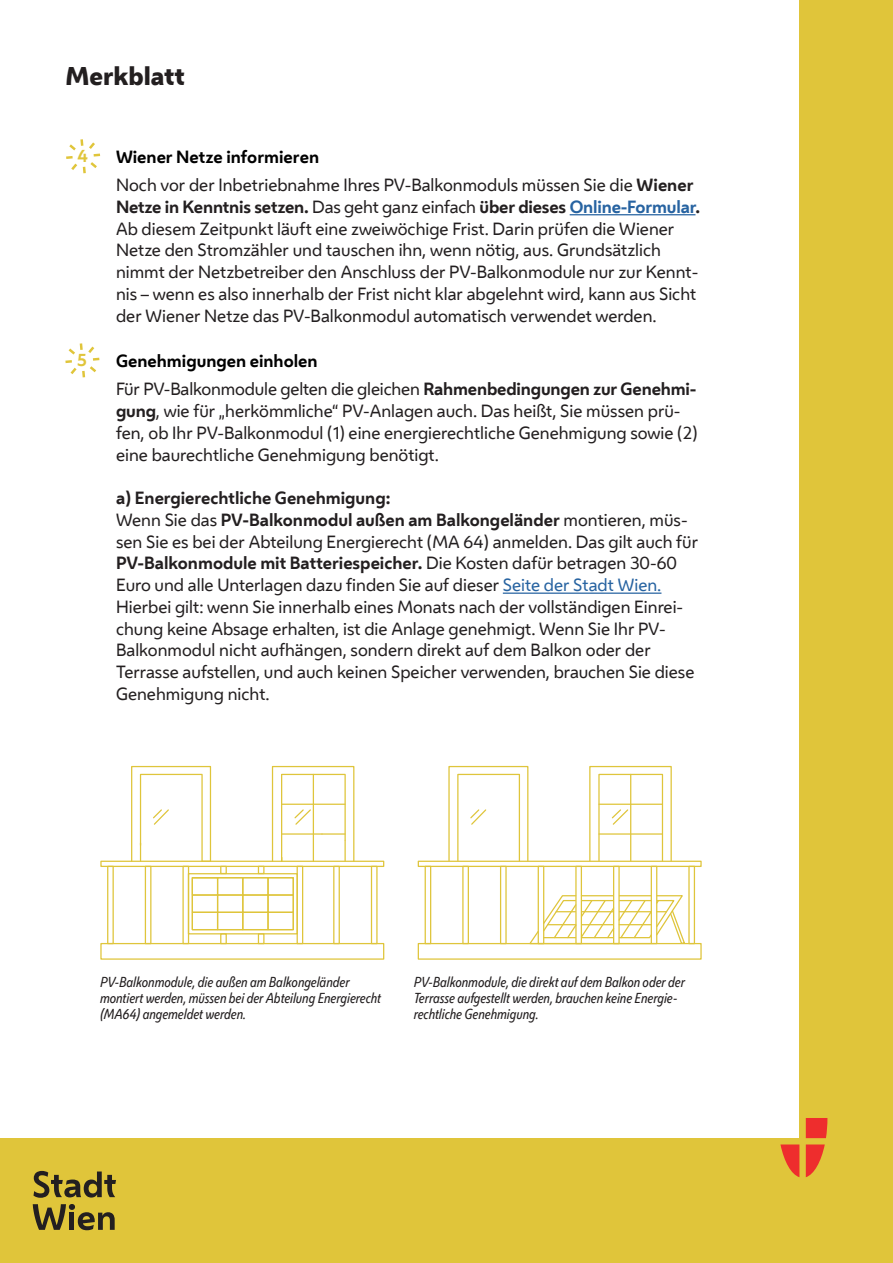
<style>
.page{position:relative;width:893px;height:1263px;background:#fff}
.page>*{position:absolute;margin:0;border:0;box-sizing:border-box;transform-origin:0 0}
.t1{font:800 24px "Wiener Melange";color:#231f20}
.t2{font:16.5px/21.8px "Wiener Melange";color:#231f20}
.t3{font:700 16.5px "Wiener Melange";color:#e0c53a}
.t4{font:italic 13.5px/16.2px "Wiener Melange Cd Office";color:#231f20}
.s1{font-weight:700;color:#000}
.s2{font-weight:700}
.s3{font-weight:700;color:#2763a1}
.s4{color:#2763a1}
</style>
<div class="page">
<div style="left:0;top:1138px;width:893px;height:125px;background:#e0c53a"></div>
<div style="left:799px;top:0;width:94px;height:1138px;background:#e0c53a"></div>
<svg style="left:33px;top:1171px;width:83px;height:27px"></svg>
<svg style="left:33px;top:1204px;width:82px;height:26px"></svg>
<svg style="left:780px;top:1144px;width:19px;height:33px"></svg>
<svg style="left:806px;top:1118px;width:21px;height:20px"></svg>
<svg style="left:806px;top:1144px;width:19px;height:33px"></svg>
<svg style="left:66px;top:139px;width:34px;height:34px"></svg>
<svg style="left:65px;top:343px;width:34px;height:34px"></svg>
<hr style="left:503px;top:592px;width:158px;height:2px;background:#2763a1">
<div style="left:272px;top:766px;width:82px;height:96px;border:1px solid #dfc53b"></div>
<svg style="left:280px;top:773px;width:66px;height:88px"></svg>
<div style="left:131px;top:766px;width:80px;height:96px;border:1px solid #dfc53b"></div>
<div style="left:140px;top:774px;width:63px;height:88px;border:1px solid #dfc53b"></div>
<svg style="left:153px;top:809px;width:16px;height:16px"></svg>
<div style="left:107px;top:866px;width:7px;height:78px;border:1px solid #dfc53b"></div>
<div style="left:145px;top:866px;width:6px;height:78px;border:1px solid #dfc53b"></div>
<div style="left:182px;top:866px;width:7px;height:78px;border:1px solid #dfc53b"></div>
<div style="left:220px;top:933px;width:7px;height:11px;border:1px solid #dfc53b"></div>
<div style="left:297px;top:866px;width:6px;height:78px;border:1px solid #dfc53b"></div>
<div style="left:333px;top:866px;width:7px;height:78px;border:1px solid #dfc53b"></div>
<div style="left:371px;top:866px;width:7px;height:78px;border:1px solid #dfc53b"></div>
<div style="left:220px;top:866px;width:7px;height:8px;border:1px solid #dfc53b"></div>
<div style="left:258px;top:933px;width:6px;height:11px;border:1px solid #dfc53b"></div>
<div style="left:258px;top:866px;width:6px;height:8px;border:1px solid #dfc53b"></div>
<div style="left:100px;top:943px;width:284px;height:17px;border:1px solid #dfc53b"></div>
<div style="left:100px;top:861px;width:284px;height:6px;border:1px solid #dfc53b"></div>
<div style="left:188px;top:873px;width:110px;height:61px;border:1px solid #dfc53b"></div>
<svg style="left:191px;top:877px;width:103px;height:54px"></svg>
<div style="left:217px;top:877px;width:26px;height:19px;border:1px solid #dfc53b"></div>
<div style="left:242px;top:877px;width:27px;height:19px;border:1px solid #dfc53b"></div>
<div style="left:267px;top:877px;width:27px;height:19px;border:1px solid #dfc53b"></div>
<div style="left:192px;top:894px;width:26px;height:19px;border:1px solid #dfc53b"></div>
<div style="left:217px;top:894px;width:26px;height:19px;border:1px solid #dfc53b"></div>
<div style="left:242px;top:894px;width:27px;height:19px;border:1px solid #dfc53b"></div>
<div style="left:267px;top:894px;width:27px;height:19px;border:1px solid #dfc53b"></div>
<div style="left:192px;top:912px;width:26px;height:18px;border:1px solid #dfc53b"></div>
<div style="left:217px;top:912px;width:26px;height:18px;border:1px solid #dfc53b"></div>
<div style="left:242px;top:912px;width:27px;height:18px;border:1px solid #dfc53b"></div>
<div style="left:267px;top:912px;width:27px;height:18px;border:1px solid #dfc53b"></div>
<svg style="left:529px;top:894px;width:156px;height:49px"></svg>
<div style="left:589px;top:766px;width:83px;height:95px;border:1px solid #dfc53b"></div>
<div style="left:598px;top:774px;width:65px;height:87px;border:1px solid #dfc53b"></div>
<hr style="left:630px;top:774px;width:1px;height:87px;background:#dfc53b">
<hr style="left:599px;top:804px;width:63px;height:1px;background:#dfc53b">
<hr style="left:599px;top:833px;width:63px;height:2px;background:#dfc53b">
<svg style="left:611px;top:809px;width:18px;height:16px"></svg>
<div style="left:448px;top:766px;width:80px;height:96px;border:1px solid #dfc53b"></div>
<svg style="left:457px;top:773px;width:64px;height:88px"></svg>
<div style="left:418px;top:943px;width:284px;height:17px;border:1px solid #dfc53b"></div>
<div style="left:418px;top:861px;width:284px;height:6px;border:1px solid #dfc53b"></div>
<div style="left:425px;top:866px;width:6px;height:78px;border:1px solid #dfc53b"></div>
<div style="left:462px;top:866px;width:7px;height:78px;border:1px solid #dfc53b"></div>
<div style="left:500px;top:866px;width:7px;height:78px;border:1px solid #dfc53b"></div>
<div style="left:538px;top:866px;width:6px;height:78px;border:1px solid #dfc53b"></div>
<div style="left:575px;top:866px;width:7px;height:78px;border:1px solid #dfc53b"></div>
<div style="left:613px;top:866px;width:7px;height:78px;border:1px solid #dfc53b"></div>
<div style="left:651px;top:866px;width:6px;height:78px;border:1px solid #dfc53b"></div>
<div style="left:688px;top:866px;width:7px;height:78px;border:1px solid #dfc53b"></div>
<hr style="left:570px;top:214px;width:125px;height:1px;background:#2763a1">
<h1 class="t1" style="left:65px;top:62px;width:121px">Merkblatt</h1>
<p class="t3" style="left:77px;top:149px;width:12px">4</p>
<p class="t2" style="left:116px;top:143px;width:579px;line-height:28.2px"><span class="s1">Wiener Netze informieren<br></span>Noch vor der Inbetriebnahme Ihres PV-Balkonmoduls müssen Sie die <span class="s2">Wiener</span></p>
<p class="t2" style="left:116px;top:196px;width:586px"><span class="s2">Netze in Kenntnis setzen.</span> Das geht ganz einfach <span class="s2">über dieses</span> <span class="s3">Online-Formular</span><span class="s2">.<br></span>Ab diesem Zeitpunkt läuft eine zweiwöchige Frist. Darin prüfen die Wiener Netze den Stromzähler und tauschen ihn, wenn nötig, aus. Grundsätzlich nimmt der Netzbetreiber den Anschluss der PV-Balkonmodule nur zur Kennt&shy;nis – wenn es also innerhalb der Frist nicht klar abgelehnt wird, kann aus Sicht der Wiener Netze das PV-Balkonmodul automatisch verwendet werden.</p>
<p class="t3" style="left:77px;top:353px;width:11px">5</p>
<p class="t2" style="left:116px;top:347px;width:582px;line-height:28.2px"><span class="s1">Genehmigungen einholen<br></span>Für PV-Balkonmodule gelten die gleichen <span class="s2">Rahmenbedingungen zur Genehmi-</span></p>
<p class="t2" style="left:116px;top:401px;width:583px"><span class="s2">gung</span>, wie für „herkömmliche“ PV-Anlagen auch. Das heißt, Sie müssen prü&shy;fen, ob Ihr PV-Balkonmodul (1) eine energierechtliche Genehmigung sowie (2) eine baurechtliche Genehmigung benötigt.</p>
<p class="t2" style="left:116px;top:488px;width:584px"><span class="s2">a) Energierechtliche Genehmigung:<br></span>Wenn Sie das <span class="s2">PV-Balkonmodul außen am Balkongeländer</span> montieren, müs&shy;sen Sie es bei der Abteilung Energierecht (MA 64) anmelden. Das gilt auch für <span class="s2">PV-Balkonmodule mit Batteriespeicher.</span> Die Kosten dafür betragen 30-60<br>Euro und alle Unterlagen dazu finden Sie auf dieser <span class="s4">Seite der Stadt Wien.<br></span>Hierbei gilt: wenn Sie innerhalb eines Monats nach der vollständigen Einrei&shy;chung keine Absage erhalten, ist die Anlage genehmigt. Wenn Sie Ihr PV-Balkonmodul nicht aufhängen, sondern direkt auf dem Balkon oder der Terrasse aufstellen, und auch keinen Speicher verwenden, brauchen Sie diese Genehmigung nicht.</p>
<p class="t4" style="left:100px;top:975px;width:282px">PV-Balkonmodule, die außen am Balkongeländer montiert werden, müssen bei der Abteilung Energierecht (MA64) angemeldet werden.</p>
<p class="t4" style="left:414px;top:975px;width:273px">PV-Balkonmodule, die direkt auf dem Balkon oder der<br>Terrasse aufgestellt werden, brauchen keine Energie&shy;rechtliche Genehmigung.</p>
</div>
